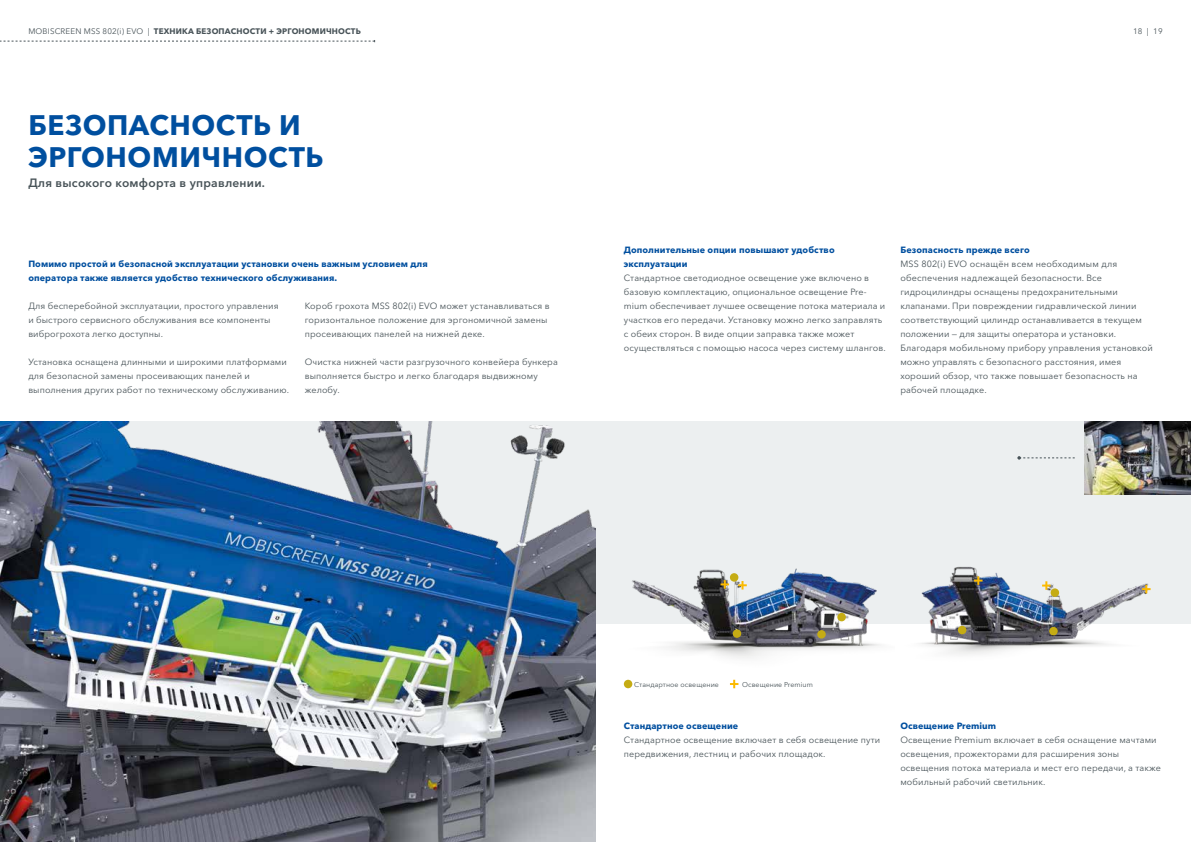
<style>
.page{position:relative;width:1191px;height:842px;background:#fff}
.page>*{position:absolute;margin:0;border:0;box-sizing:border-box;transform-origin:0 0}
.t1{font:700 28px/32px "Avenir Next Cyr";letter-spacing:.02em;color:#004f9f}
.t2{font:600 12px "Avenir Next Cyr";letter-spacing:.02em;color:#485358}
.t3{font:9px/14px "Avenir Next Cyr";letter-spacing:.01em;color:#485358}
.t4{font:700 9px/14px "Avenir Next Cyr";letter-spacing:.01em;color:#004f9f}
.t5{font:700 8px "Avenir Next Cyr";letter-spacing:.02em;color:#485358}
.t6{font:8px "Avenir Next Cyr";color:#485358}
.t7{font:7px "Avenir Next Cyr";letter-spacing:.01em;color:#485358}
.s1{font-weight:400}
</style>
<div class="page">
<svg style="left:0;top:40px;width:375px;height:2px"></svg>
<div style="left:0;top:421px;width:1191px;height:203px;background:#eceff0"></div>
<svg style="left:1017px;top:456px;width:57px;height:4px"></svg>
<img style="left:623px;top:566px;width:528px;height:123px">
<div style="left:730px;top:573px;width:8px;height:9px;background:#c5ac14;border-radius:50%"></div>
<div style="left:732px;top:629px;width:9px;height:9px;background:#c5ac14;border-radius:50%"></div>
<div style="left:817px;top:630px;width:8px;height:9px;background:#c5ac14;border-radius:50%"></div>
<div style="left:837px;top:613px;width:9px;height:8px;background:#c5ac14;border-radius:50%"></div>
<svg style="left:738px;top:581px;width:9px;height:8px"></svg>
<svg style="left:720px;top:580px;width:9px;height:9px"></svg>
<svg style="left:1142px;top:585px;width:8px;height:8px"></svg>
<svg style="left:974px;top:576px;width:8px;height:9px"></svg>
<svg style="left:1042px;top:581px;width:8px;height:9px"></svg>
<div style="left:958px;top:626px;width:8px;height:8px;background:#c5ac14;border-radius:50%"></div>
<div style="left:1049px;top:627px;width:8px;height:8px;background:#c5ac14;border-radius:50%"></div>
<div style="left:1050px;top:588px;width:9px;height:9px;background:#c5ac14;border-radius:50%"></div>
<div style="left:624px;top:680px;width:8px;height:8px;background:#c5ac14;border-radius:50%"></div>
<svg style="left:730px;top:680px;width:8px;height:8px"></svg>
<img style="left:0;top:421px;width:595px;height:421px">
<img style="left:1084px;top:421px;width:107px;height:73px">
<p class="t5" style="left:28px;top:27px;width:334px"><span class="s1">MOBISCREEN MSS 802(i) EVO |</span> ТЕХНИКА БЕЗОПАСНОСТИ + ЭРГОНОМИЧНОСТЬ</p>
<p class="t6" style="left:1133px;top:27px;width:31px">18 | 19</p>
<h1 class="t1" style="left:28px;top:109px;width:296px">БЕЗОПАСНОСТЬ И<br>ЭРГОНОМИЧНОСТЬ</h1>
<h2 class="t2" style="left:28px;top:175px;width:238px">Для высокого комфорта в управлении.</h2>
<p class="t4" style="left:28px;top:257px;width:401px">Помимо простой и безопасной эксплуатации установки очень важным условием для оператора также является удобство технического обслуживания.</p>
<p class="t3" style="left:28px;top:299px;width:252px">Для бесперебойной эксплуатации, простого управления и быстрого сервисного обслуживания все компоненты виброгрохота легко доступны.</p>
<p class="t3" style="left:28px;top:355px;width:262px">Установка оснащена длинными и широкими платформами для безопасной замены просеивающих панелей и выполнения других работ по техническому обслуживанию.</p>
<p class="t3" style="left:305px;top:299px;width:246px">Короб грохота MSS 802(i) EVO может устанавливаться в горизонтальное положение для эргономичной замены просеивающих панелей на нижней деке.</p>
<p class="t3" style="left:305px;top:355px;width:255px">Очистка нижней части разгрузочного конвейера бункера выполняется быстро и легко благодаря выдвижному желобу.</p>
<p class="t4" style="left:624px;top:243px;width:212px">Дополнительные опции повышают удобство эксплуатации</p>
<p class="t3" style="left:624px;top:271px;width:263px">Стандартное светодиодное освещение уже включено в базовую комплектацию, опциональное освещение Pre&shy;mium обеспечивает лучшее освещение потока материала и участков его передачи. Установку можно легко заправлять с обеих сторон. В виде опции заправка также может осуществляться с помощью насоса через систему шлангов.</p>
<p class="t4" style="left:900px;top:243px;width:131px">Безопасность прежде всего</p>
<p class="t3" style="left:900px;top:257px;width:254px">MSS 802(i) EVO оснащён всем необходимым для обеспечения надлежащей безопасности. Все гидроцилиндры оснащены предохранительными клапанами. При повреждении гидравлической линии соответствующий цилиндр останавливается в текущем положении — для защиты оператора и установки.<br>Благодаря мобильному прибору управления установкой можно управлять с безопасного расстояния, имея хороший обзор, что также повышает безопасность на рабочей площадке.</p>
<p class="t7" style="left:634px;top:680px;width:86px">Стандартное освещение</p>
<p class="t7" style="left:742px;top:680px;width:72px">Освещение Premium</p>
<p class="t4" style="left:624px;top:719px;width:116px">Стандартное освещение</p>
<p class="t3" style="left:624px;top:733px;width:258px">Стандартное освещение включает в себя освещение пути передвижения, лестниц и рабочих площадок.</p>
<p class="t4" style="left:900px;top:719px;width:97px">Освещение Premium</p>
<p class="t3" style="left:900px;top:733px;width:262px">Освещение Premium включает в себя оснащение мачтами освещения, прожекторами для расширения зоны освещения потока материала и мест его передачи, а также мобильный рабочий светильник.</p>
</div>
